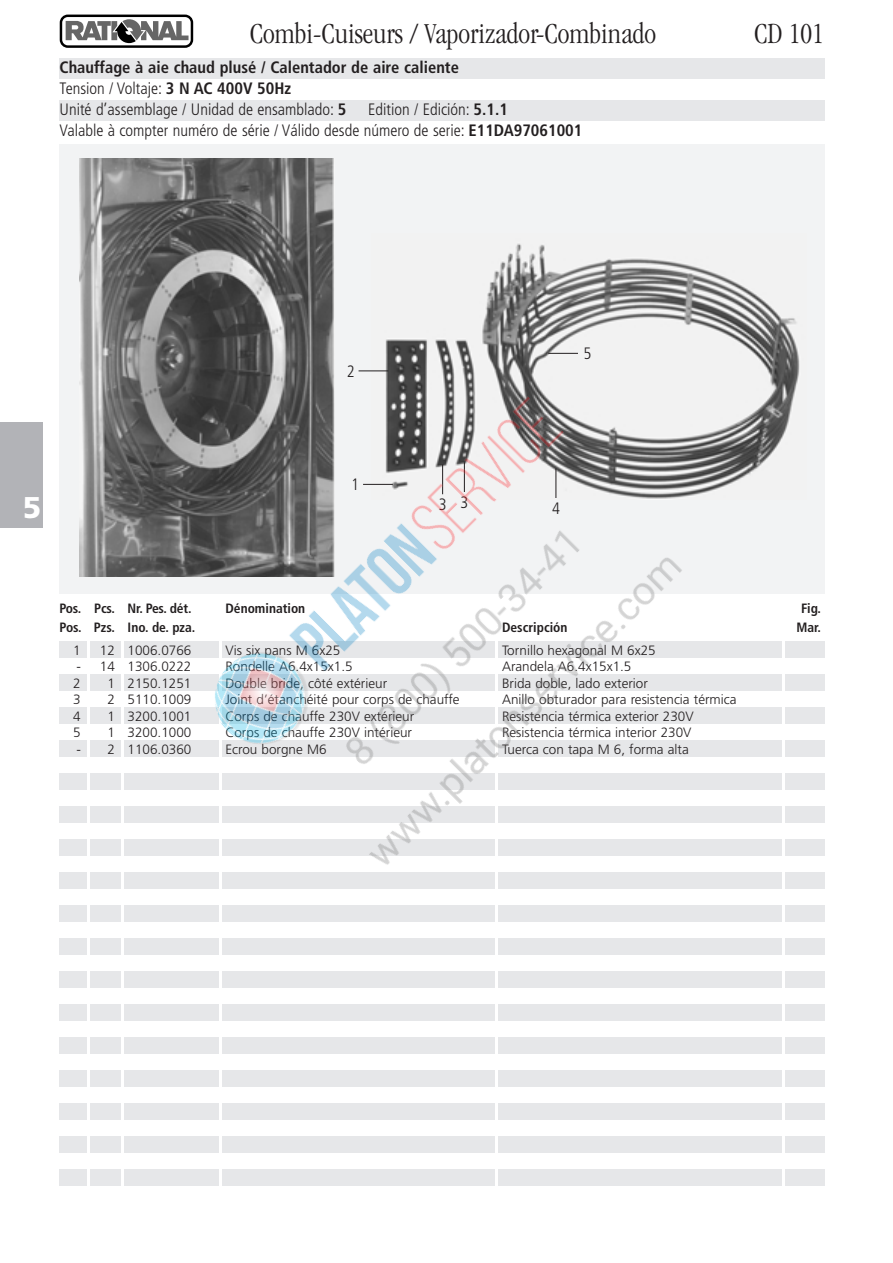
<style>
.page{position:relative;width:893px;height:1263px;background:#fff}
.page>*{position:absolute;margin:0;border:0;box-sizing:border-box;transform-origin:0 0}
.t1{font:300 condensed 30px "Garamond";color:#231f20}
.t2{font:900 30px "Frutiger";color:#fff}
.t3{font:700 condensed 16.5px/20.9px "Frutiger";color:#231f20}
.t4{font:300 condensed 16.5px/20.9px "Frutiger";color:#231f20}
.t5{font:300 13.5px/16.5px "Frutiger";color:#231f20}
.t6{font:700 condensed 13.5px "Frutiger";color:#231f20}
.s1{font-weight:300}
.s2{font-weight:700}
</style>
<div class="page">
<div style="left:60px;top:144px;width:765px;height:450px;background:#f2f3f4"></div>
<div style="left:60px;top:58px;width:765px;height:21px;background:#e6e7e9"></div>
<div style="left:60px;top:100px;width:765px;height:21px;background:#e6e7e9"></div>
<div style="left:60px;top:641px;width:765px;height:16px;background:#e6e7e9"></div>
<div style="left:60px;top:674px;width:765px;height:16px;background:#e6e7e9"></div>
<div style="left:60px;top:707px;width:765px;height:16px;background:#e6e7e9"></div>
<div style="left:60px;top:740px;width:765px;height:16px;background:#e6e7e9"></div>
<div style="left:60px;top:773px;width:765px;height:16px;background:#e6e7e9"></div>
<div style="left:60px;top:806px;width:765px;height:16px;background:#e6e7e9"></div>
<div style="left:60px;top:839px;width:765px;height:16px;background:#e6e7e9"></div>
<div style="left:60px;top:872px;width:765px;height:16px;background:#e6e7e9"></div>
<div style="left:60px;top:905px;width:765px;height:16px;background:#e6e7e9"></div>
<div style="left:60px;top:938px;width:765px;height:16px;background:#e6e7e9"></div>
<div style="left:60px;top:971px;width:765px;height:16px;background:#e6e7e9"></div>
<div style="left:60px;top:1004px;width:765px;height:16px;background:#e6e7e9"></div>
<div style="left:60px;top:1037px;width:765px;height:16px;background:#e6e7e9"></div>
<div style="left:60px;top:1070px;width:765px;height:16px;background:#e6e7e9"></div>
<div style="left:60px;top:1103px;width:765px;height:16px;background:#e6e7e9"></div>
<div style="left:60px;top:1136px;width:765px;height:16px;background:#e6e7e9"></div>
<div style="left:60px;top:1169px;width:765px;height:16px;background:#e6e7e9"></div>
<div style="left:60px;top:15px;width:133px;height:33px;border:2px solid #000;border-radius:7px"></div>
<svg style="left:66px;top:19px;width:122px;height:24px"></svg>
<div style="left:0;top:422px;width:43px;height:106px;background:#b2b3b7"></div>
<hr style="left:87px;top:640px;width:2px;height:567px;background:#fff">
<hr style="left:121px;top:640px;width:2px;height:567px;background:#fff">
<hr style="left:219px;top:640px;width:2px;height:567px;background:#fff">
<hr style="left:495px;top:640px;width:2px;height:567px;background:#fff">
<hr style="left:782px;top:640px;width:2px;height:567px;background:#fff">
<img style="left:385px;top:243px;width:415px;height:247px">
<hr style="left:548px;top:353px;width:30px;height:1px;background:#231f20">
<img style="left:80px;top:158px;width:254px;height:419px">
<img style="left:179px;top:364px;width:535px;height:525px">
<h1 class="t1" style="left:250px;top:22px;width:408px">Combi-Cuiseurs / Vaporizador-Combinado</h1>
<p class="t3" style="left:60px;top:59px;width:401px">Chauffage à aie chaud plusé / Calentador de aire caliente<br><span class="s1">Tension / Voltaje:</span> 3 N AC 400V 50Hz<br><span class="s1">Unité d’assemblage / Unidad de ensamblado:</span> 5</p>
<p class="t4" style="left:60px;top:100px;width:524px;text-indent:309px">Edition / Edición: <span class="s2">5.1.1<br></span>Valable à compter numéro de série / Válido desde número de serie: <span class="s2">E11DA97061001</span></p>
<h1 class="t1" style="left:754px;top:22px;width:71px">CD 101</h1>
<p class="t4" style="left:347px;top:362px;width:9px">2</p>
<p class="t4" style="left:583px;top:345px;width:9px">5</p>
<h1 class="t2" style="left:23px;top:495px;width:20px">5</h1>
<p class="t4" style="left:351px;top:475px;width:9px">1</p>
<p class="t4" style="left:439px;top:494px;width:31px">3 3</p>
<p class="t4" style="left:552px;top:499px;width:9px">4</p>
<p class="t6" style="left:60px;top:603px;width:133px">Pos. Pcs. Nr. Pes. dét.</p>
<p class="t6" style="left:225px;top:603px;width:81px">Dénomination</p>
<p class="t6" style="left:801px;top:603px;width:22px">Fig.</p>
<p class="t6" style="left:60px;top:622px;width:137px">Pos. Pzs. Ino. de. pza.</p>
<p class="t6" style="left:502px;top:622px;width:67px">Descripción</p>
<p class="t6" style="left:796px;top:622px;width:26px">Mar.</p>
<p class="t5" style="left:73px;top:643px;width:9px">1</p>
<p class="t5" style="left:100px;top:643px;width:17px">12</p>
<p class="t5" style="left:73px;top:659px;width:43px">- 14<br>2</p>
<p class="t5" style="left:107px;top:676px;width:9px">1</p>
<p class="t5" style="left:73px;top:692px;width:9px">3</p>
<p class="t5" style="left:107px;top:692px;width:9px">2</p>
<p class="t5" style="left:73px;top:709px;width:9px">4</p>
<p class="t5" style="left:107px;top:709px;width:9px">1</p>
<p class="t5" style="left:73px;top:725px;width:9px">5</p>
<p class="t5" style="left:107px;top:725px;width:9px">1</p>
<p class="t5" style="left:76px;top:742px;width:40px">- 2</p>
<p class="t5" style="left:128px;top:643px;width:65px">1006.0766</p>
<p class="t5" style="left:225px;top:643px;width:116px">Vis six pans M 6x25</p>
<p class="t5" style="left:502px;top:643px;width:155px">Tornillo hexagonal M 6x25</p>
<p class="t5" style="left:128px;top:659px;width:65px">1306.0222</p>
<p class="t5" style="left:225px;top:659px;width:129px">Rondelle A6.4x15x1.5</p>
<p class="t5" style="left:502px;top:659px;width:131px">Arandela A6.4x15x1.5</p>
<p class="t5" style="left:128px;top:676px;width:65px">2150.1251</p>
<p class="t5" style="left:225px;top:676px;width:163px">Double bride, côté extérieur</p>
<p class="t5" style="left:502px;top:676px;width:147px">Brida doble, lado exterior</p>
<p class="t5" style="left:128px;top:692px;width:65px">5110.1009</p>
<p class="t5" style="left:225px;top:692px;width:236px">Joint d’étanchéité pour corps de chauffe</p>
<p class="t5" style="left:502px;top:692px;width:236px">Anillo obturador para resistencia térmica</p>
<p class="t5" style="left:128px;top:709px;width:65px">3200.1001</p>
<p class="t5" style="left:225px;top:709px;width:190px">Corps de chauffe 230V extérieur</p>
<p class="t5" style="left:502px;top:709px;width:193px">Resistencia térmica exterior 230V</p>
<p class="t5" style="left:128px;top:725px;width:65px">3200.1000</p>
<p class="t5" style="left:225px;top:725px;width:188px">Corps de chauffe 230V intérieur</p>
<p class="t5" style="left:502px;top:725px;width:191px">Resistencia térmica interior 230V</p>
<p class="t5" style="left:128px;top:742px;width:65px">1106.0360</p>
<p class="t5" style="left:225px;top:742px;width:103px">Ecrou borgne M6</p>
<p class="t5" style="left:502px;top:742px;width:188px">Tuerca con tapa M 6, forma alta</p>
</div>
